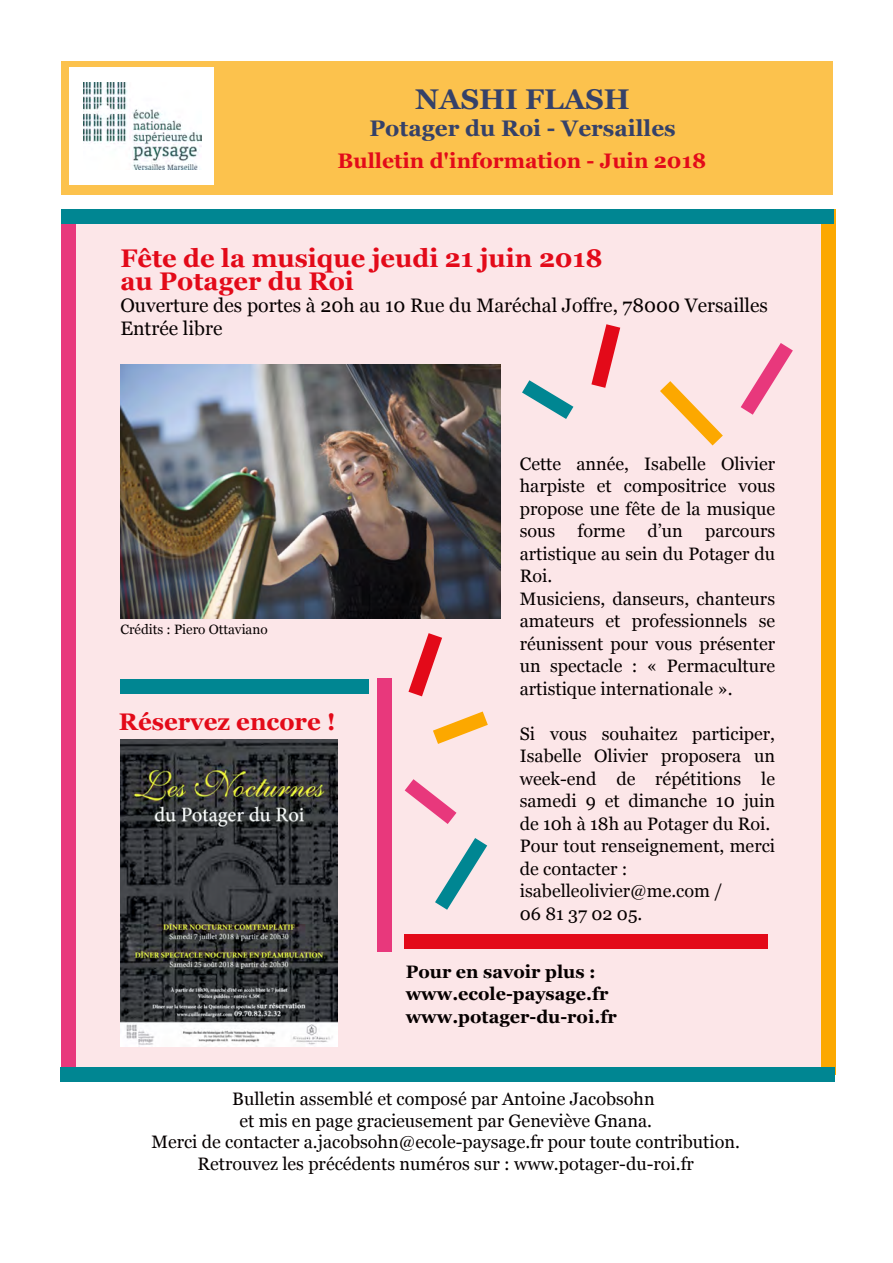
<style>
.page{position:relative;width:893px;height:1263px;background:#fff}
.page>*{position:absolute;margin:0;border:0;box-sizing:border-box;transform-origin:0 0}
.t1{font:700 28.5px "Georgia";color:#354169}
.t2{font:700 25.5px/22.5px "Georgia";color:#e30a19}
.t3{font:700 24px "Georgia";color:#e30a19}
.t4{font:700 22.5px "Georgia";color:#354169}
.t5{font:700 21px "Georgia";color:#e30a19}
.t6{font:19.5px/22.5px "Georgia";color:#060000}
.t7{font:18px/22.5px "Georgia";color:#060000}
.t8{font:700 18px/22.5px "Georgia";color:#060000}
.t9{font:13.5px "Georgia";color:#060000}
</style>
<div class="page">
<div style="left:62px;top:61px;width:771px;height:134px;background:#fcc24d"></div>
<div style="left:69px;top:68px;width:144px;height:117px;background:#fff"></div>
<img style="left:83px;top:83px;width:118px;height:87px">
<div style="left:62px;top:224px;width:773px;height:843px;background:#fce6e8"></div>
<div style="left:61px;top:211px;width:14px;height:864px;background:#e8387c"></div>
<div style="left:821px;top:210px;width:14px;height:865px;background:#fca800"></div>
<div style="left:62px;top:209px;width:772px;height:14px;background:#008692"></div>
<div style="left:60px;top:1067px;width:775px;height:14px;background:#008692"></div>
<img style="left:120px;top:365px;width:380px;height:253px">
<img style="left:120px;top:740px;width:217px;height:306px">
<svg style="left:433px;top:711px;width:55px;height:33px"></svg>
<div style="left:120px;top:679px;width:249px;height:15px;background:#008692"></div>
<svg style="left:591px;top:324px;width:29px;height:64px"></svg>
<div style="left:377px;top:678px;width:14px;height:273px;background:#e8387c"></div>
<svg style="left:522px;top:380px;width:51px;height:39px"></svg>
<svg style="left:405px;top:779px;width:51px;height:45px"></svg>
<svg style="left:660px;top:381px;width:63px;height:64px"></svg>
<svg style="left:435px;top:838px;width:52px;height:72px"></svg>
<svg style="left:741px;top:343px;width:52px;height:72px"></svg>
<svg style="left:408px;top:633px;width:34px;height:63px"></svg>
<div style="left:404px;top:935px;width:364px;height:14px;background:#e30a19"></div>
<h1 class="t1" style="left:415px;top:78px;width:216px">NASHI FLASH</h1>
<p class="t4" style="left:369px;top:111px;width:308px">Potager du Roi - Versailles</p>
<p class="t5" style="left:338px;top:145px;width:370px">Bulletin d'information - Juin 2018</p>
<h2 class="t2" style="left:120px;top:246px;width:484px">Fête de la musique jeudi 21 juin 2018 au Potager du Roi</h2>
<p class="t6" style="left:120px;top:293px;width:649px">Ouverture des portes à 20h au 10 Rue du Maréchal Joffre, 78000 Versailles<br>Entrée libre</p>
<p class="t9" style="left:120px;top:619px;width:149px">Crédits : Piero Ottaviano</p>
<h3 class="t3" style="left:119px;top:703px;width:219px">Réservez encore !</h3>
<p class="t7" style="left:520px;top:452px;width:257px">Cette année, Isabelle Olivier harpiste et compositrice vous propose une fête de la musique sous forme d’un parcours artistique au sein du Potager du<br>Roi.<br>Musiciens, danseurs, chanteurs amateurs et professionnels se réunissent pour vous présenter un spectacle : « Permaculture artistique internationale ».</p>
<p class="t7" style="left:520px;top:722px;width:257px">Si vous souhaitez participer,<br>Isabelle Olivier proposera un week-end de répétitions le samedi 9 et dimanche 10 juin de 10h à 18h au Potager du Roi.<br>Pour tout renseignement, merci de contacter : isabelleolivier@me.com /<br>06 81 37 02 05.</p>
<p class="t8" style="left:406px;top:959px;width:212px">Pour en savoir plus : www.ecole-paysage.fr www.potager-du-roi.fr</p>
<p class="t7" style="left:151px;top:1087px;width:590px;line-height:21.6px;text-align:center">Bulletin assemblé et composé par Antoine Jacobsohn<br>et mis en page gracieusement par Geneviève Gnana.<br>Merci de contacter a.jacobsohn@ecole-paysage.fr pour toute contribution.<br>Retrouvez les précédents numéros sur : www.potager-du-roi.fr</p>
</div>
